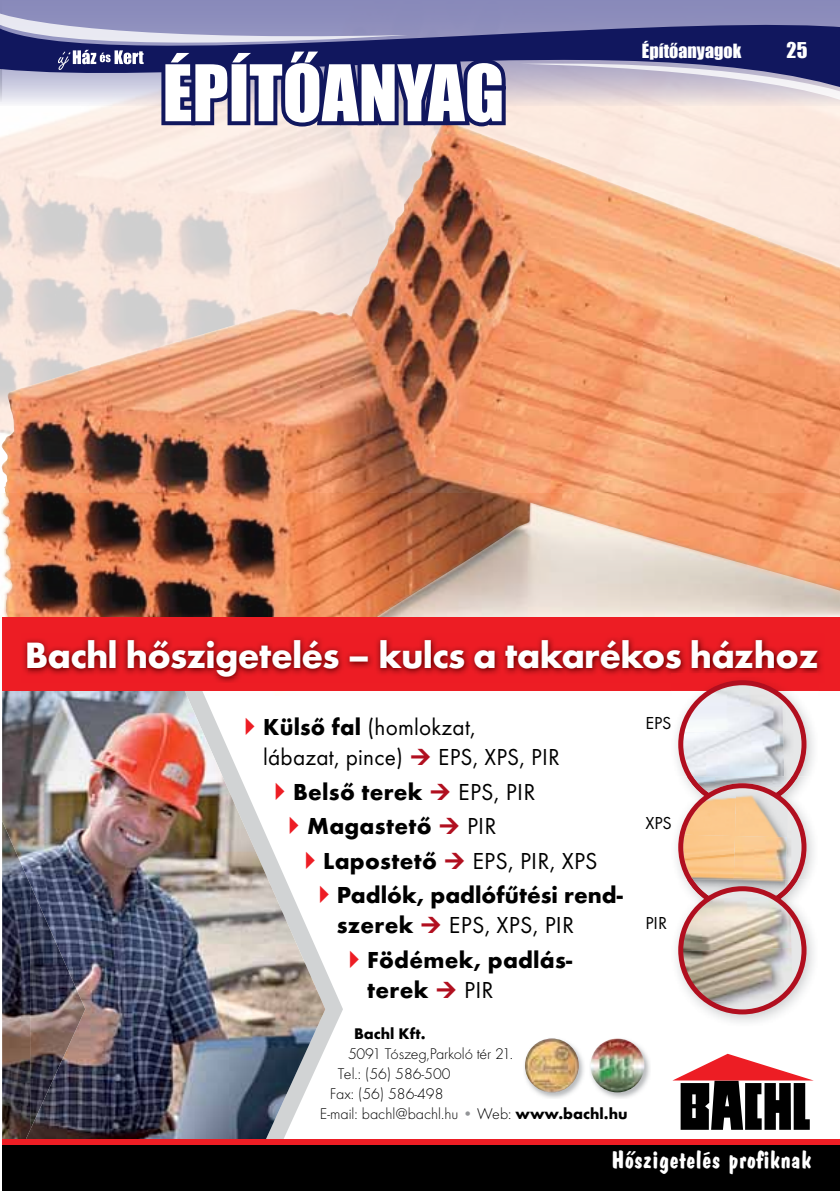
<style>
.page{position:relative;width:840px;height:1191px;background:#fff}
.page>*{position:absolute;margin:0;border:0;box-sizing:border-box;transform-origin:0 0}
.t1{font:72px "Impact";color:#fff}
.t2{font:700 38px "Futura TOT";letter-spacing:-.02em;color:#fff}
.t3{font:24px/30px "Futura TOT";letter-spacing:.01em;color:#000}
.t4{font:700 24px/30px "Futura TOT";letter-spacing:.01em;color:#000}
.t5{font:700 24px "Dom Casual Std";color:#fff}
.t6{font:20px "Impact";color:#fff}
.t7{font:18px "Impact";color:#fff}
.t8{font:18px "Futura TOT";color:#000}
.t9{font:16px "Futura TOT Ligh";color:#000}
.t10{font:700 16px "Futura TOT";color:#000}
.s1{font-weight:700}
.s2{color:#939598}
.s3{font-family:"Futura TOT";font-weight:700}
</style>
<div class="page">
<img style="left:0;top:106px;width:839px;height:388px">
<img style="left:1px;top:165px;width:444px;height:329px">
<img style="left:0;top:494px;width:839px;height:123px">
<div style="left:0;top:0;width:839px;height:106px;background:#8889ba"></div>
<svg style="left:509px;top:25px;width:330px;height:67px;background:#212669"></svg>
<svg style="left:519px;top:62px;width:320px;height:44px;background:#beb7c8"></svg>
<svg style="left:0;top:13px;width:509px;height:152px"></svg>
<svg style="left:325px;top:969px;width:18px;height:79px"></svg>
<img style="left:2px;top:691px;width:323px;height:448px">
<img style="left:2px;top:821px;width:29px;height:318px">
<img style="left:30px;top:884px;width:55px;height:245px">
<div style="left:2px;top:1144px;width:837px;height:47px;background:#000"></div>
<div style="left:2px;top:1139px;width:837px;height:5px;background:#ed1d24"></div>
<div style="left:2px;top:617px;width:837px;height:74px;background:#ed1d24"></div>
<img style="left:23px;top:637px;width:799px;height:45px">
<img style="left:27px;top:640px;width:790px;height:36px">
<img style="left:670px;top:676px;width:147px;height:100px">
<img style="left:670px;top:673px;width:147px;height:3px">
<svg style="left:672px;top:1053px;width:141px;height:76px"></svg>
<img style="left:590px;top:1040px;width:60px;height:58px">
<img style="left:590px;top:1038px;width:54px;height:54px;border-radius:27px">
<img style="left:524px;top:1038px;width:60px;height:60px">
<img style="left:524px;top:1038px;width:54px;height:54px;border-radius:27px">
<img style="left:676px;top:821px;width:138px;height:58px">
<img style="left:676px;top:923px;width:138px;height:99px">
<img style="left:794px;top:879px;width:13px;height:44px">
<svg style="left:677px;top:680px;width:129px;height:231px"></svg>
<img style="left:686px;top:879px;width:111px;height:21px">
<svg style="left:680px;top:888px;width:123px;height:124px"></svg>
<img style="left:708px;top:895px;width:64px;height:2px">
<img style="left:707px;top:911px;width:87px;height:101px">
<img style="left:680px;top:897px;width:111px;height:51px">
<img style="left:680px;top:948px;width:112px;height:53px">
<div style="left:677px;top:886px;width:129px;height:128px;border:5px solid #b10f1f;border-radius:50%"></div>
<svg style="left:2px;top:611px;width:3px;height:6px"></svg>
<svg style="left:246px;top:718px;width:8px;height:17px"></svg>
<svg style="left:276px;top:782px;width:8px;height:18px"></svg>
<svg style="left:290px;top:817px;width:8px;height:17px"></svg>
<svg style="left:306px;top:851px;width:8px;height:18px"></svg>
<svg style="left:320px;top:886px;width:5px;height:17px"></svg>
<h1 class="t1" style="left:162px;top:37px;width:343px">ÉPÍTŐANYAG</h1>
<p class="t7" style="left:641px;top:37px;width:101px">Építőanyagok</p>
<p class="t6" style="left:786px;top:35px;width:22px">25</p>
<h2 class="t2" style="left:25px;top:631px;width:794px">Bachl hőszigetelés – kulcs a takarékos házhoz</h2>
<h3 class="t3" style="left:263px;top:712px;width:214px"><span class="s1">Külső fal</span> (homlokzat, lábazat, pince)</h3>
<h3 class="t3" style="left:438px;top:742px;width:123px">EPS, XPS, PIR</h3>
<h3 class="t4" style="left:293px;top:776px;width:131px">Belső terek</h3>
<h3 class="t3" style="left:458px;top:776px;width:79px">EPS, PIR</h3>
<h3 class="t4" style="left:307px;top:811px;width:126px">Magastető</h3>
<h3 class="t3" style="left:467px;top:811px;width:31px">PIR</h3>
<h3 class="t4" style="left:323px;top:845px;width:115px">Lapostető</h3>
<h3 class="t3" style="left:472px;top:845px;width:127px">EPS, PIR, XPS</h3>
<h3 class="t4" style="left:336px;top:880px;width:287px">Padlók, padlófűtési rend&shy;szerek</h3>
<h3 class="t3" style="left:448px;top:910px;width:127px">EPS, XPS, PIR</h3>
<h3 class="t4" style="left:367px;top:944px;width:206px">Födémek, padlás - terek</h3>
<h3 class="t3" style="left:464px;top:975px;width:31px">PIR</h3>
<p class="t10" style="left:354px;top:1023px;width:73px">Bachl Kft.</p>
<p class="t9" style="left:348px;top:1044px;width:166px">5091 Tószeg,Parkoló tér 21.</p>
<p class="t9" style="left:338px;top:1064px;width:114px">Tel.: (56) 586-500</p>
<p class="t9" style="left:330px;top:1084px;width:115px">Fax: (56) 586-498</p>
<p class="t9" style="left:320px;top:1104px;width:309px">E-mail: bachl@bachl.hu <span class="s2">•</span> Web: <span class="s3">www.bachl.hu</span></p>
<p class="t8" style="left:645px;top:712px;width:28px">EPS</p>
<p class="t8" style="left:645px;top:812px;width:28px">XPS</p>
<p class="t8" style="left:645px;top:912px;width:23px">PIR</p>
<h3 class="t5" style="left:610px;top:1146px;width:202px">Ho˝szigetelés profiknak</h3>
</div>
